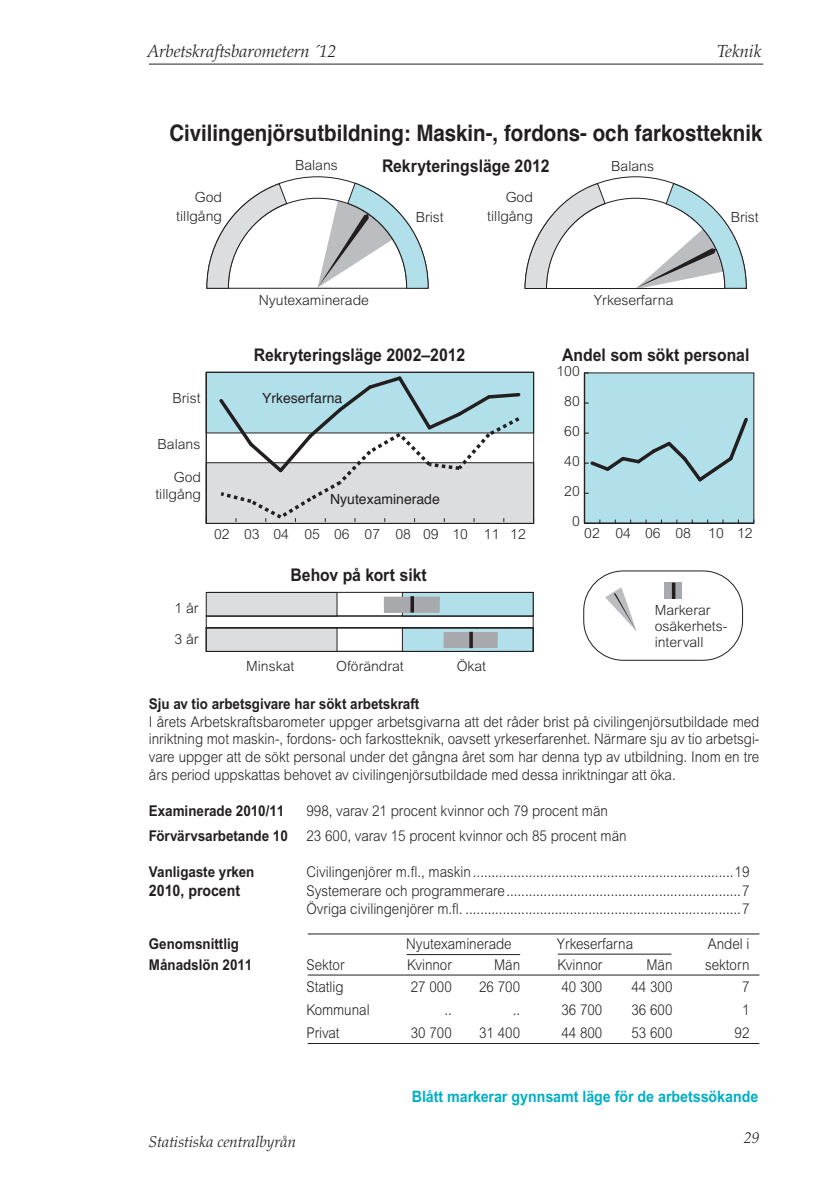
<style>
.page{position:relative;width:819px;height:1201px;background:#fff}
.page>*{position:absolute;margin:0;border:0;box-sizing:border-box;transform-origin:0 0}
.t1{font:700 22.75px "Helvetica";color:#231f20;scale:.9 1}
.t2{font:700 17.5px "Arial";color:#231f20;scale:.9 1}
.t3{font:italic 300 17.5px "Palatino";color:#231f20}
.Lönetab_rubrik{font:700 15.75px "Arial";color:#00aec5;scale:.9 1}
.t4{font:italic 300 15.75px "Palatino";color:#231f20}
.behovsbrödtext{font:700 15.75px "Arial";color:#231f20;scale:.9 1}
.behovsbrödtext-2{font:300 14.88px/17.8px "Arial";color:#231f20;text-align:justify;scale:.9 1}
.behovstext{font:700 14.88px "Arial";color:#231f20;scale:.9 1}
.behovsbrödtext-3{font:700 14.88px "Arial";color:#231f20;scale:.9 1}
.t5{font:300 14px/19.2px "Arial";color:#231f20;text-align:right}
.t6{font:14px "Helvetica";color:#231f20}
</style>
<div class="page">
<hr style="left:149px;top:64px;width:614px;height:1px;background:#231f20">
<hr style="left:308px;top:933px;width:451px;height:1px;background:#231f20">
<hr style="left:308px;top:974px;width:451px;height:1px;background:#231f20">
<hr style="left:308px;top:1043px;width:451px;height:1px;background:#231f20">
<hr style="left:406px;top:954px;width:114px;height:1px;background:#231f20">
<hr style="left:558px;top:953px;width:113px;height:1px;background:#231f20">
<div style="left:584px;top:373px;width:169px;height:150px;background:#b1e0ea"></div>
<div style="left:206px;top:628px;width:131px;height:23px;background:#dcdddf"></div>
<div style="left:402px;top:628px;width:131px;height:23px;background:#b1e0ea"></div>
<div style="left:583px;top:570px;width:159px;height:90px;border:1px solid #231f20;border-radius:40px"></div>
<div style="left:208px;top:592px;width:325px;height:24px;border:1px solid #231f20"></div>
<div style="left:206px;top:592px;width:131px;height:24px;background:#dcdddf"></div>
<div style="left:206px;top:592px;width:131px;height:24px;border:1px solid #231f20"></div>
<div style="left:402px;top:592px;width:131px;height:24px;background:#b1e0ea"></div>
<div style="left:402px;top:592px;width:131px;height:24px;border:1px solid #231f20"></div>
<div style="left:384px;top:596px;width:56px;height:17px;background:#a8a9ad"></div>
<div style="left:206px;top:372px;width:327px;height:61px;background:#b1e0ea"></div>
<div style="left:206px;top:463px;width:327px;height:60px;background:#dcdddf"></div>
<div style="left:206px;top:627px;width:327px;height:24px;border:1px solid #231f20"></div>
<div style="left:206px;top:615px;width:327px;height:13px;border:1px solid #231f20"></div>
<svg style="left:216px;top:376px;width:307px;height:146px"></svg>
<svg style="left:664px;top:582px;width:17px;height:17px"></svg>
<hr style="left:672px;top:582px;width:3px;height:17px;background:#231f20">
<svg style="left:605px;top:587px;width:31px;height:44px"></svg>
<div style="left:443px;top:632px;width:54px;height:16px;background:#a8a9ad"></div>
<svg style="left:469px;top:632px;width:4px;height:16px"></svg>
<div style="left:206px;top:372px;width:328px;height:152px;border:1px solid #231f20"></div>
<svg style="left:206px;top:176px;width:223px;height:113px"></svg>
<svg style="left:524px;top:177px;width:223px;height:112px"></svg>
<hr style="left:525px;top:288px;width:199px;height:1px;background:#231f20">
<hr style="left:584px;top:522px;width:169px;height:2px;background:#231f20">
<hr style="left:583px;top:373px;width:2px;height:150px;background:#231f20">
<svg style="left:585px;top:415px;width:163px;height:69px"></svg>
<svg style="left:410px;top:596px;width:4px;height:16px"></svg>
<p class="t3" style="left:147px;top:41px;width:190px">Arbetskraftsbarometern ´12</p>
<p class="t3" style="left:717px;top:41px;width:46px">Teknik</p>
<p class="t1" style="left:169px;top:115px;width:660px">Civilingenjörsutbildning: Maskin-, fordons- och farkostteknik</p>
<p class="t5" style="left:176px;top:187px;width:47px">God tillgång</p>
<p class="t5" style="left:173px;top:388px;width:29px">Brist</p>
<p class="t5" style="left:157px;top:434px;width:44px">Balans</p>
<p class="t5" style="left:155px;top:468px;width:47px;line-height:16.8px">God tillgång</p>
<p class="t5" style="left:295px;top:156px;width:44px">Balans</p>
<p class="t2" style="left:382px;top:156px;width:188px">Rekryteringsläge 2012</p>
<p class="t5" style="left:415px;top:207px;width:29px">Brist</p>
<p class="t5" style="left:487px;top:187px;width:47px">God tillgång</p>
<p class="t5" style="left:611px;top:156px;width:44px">Balans</p>
<p class="t5" style="left:259px;top:290px;width:112px">Nyutexaminerade</p>
<p class="t5" style="left:593px;top:291px;width:81px">Yrkeserfarna</p>
<p class="t5" style="left:730px;top:207px;width:29px">Brist</p>
<p class="t2" style="left:254px;top:345px;width:236px">Rekryteringsläge 2002–2012</p>
<p class="t2" style="left:562px;top:345px;width:209px">Andel som sökt personal</p>
<p class="t5" style="left:556px;top:361px;width:25px">100</p>
<p class="t6" style="left:262px;top:387px;width:82px">Yrkeserfarna</p>
<p class="t6" style="left:330px;top:489px;width:111px">Nyutexaminerade</p>
<p class="t5" style="left:564px;top:391px;width:17px">80</p>
<p class="t5" style="left:564px;top:421px;width:17px">60</p>
<p class="t5" style="left:564px;top:451px;width:17px">40</p>
<p class="t5" style="left:564px;top:481px;width:17px">20</p>
<p class="t5" style="left:572px;top:512px;width:9px">0</p>
<p class="t5" style="left:214px;top:524px;width:313px">02 03 04 05 06 07 08 09 10 11 12</p>
<p class="t5" style="left:584px;top:523px;width:170px">02 04 06 08 10 12</p>
<p class="t5" style="left:174px;top:598px;width:26px">1 år</p>
<p class="t5" style="left:174px;top:629px;width:26px">3 år</p>
<p class="t2" style="left:290px;top:564px;width:153px">Behov på kort sikt</p>
<p class="t5" style="left:246px;top:656px;width:50px">Minskat</p>
<p class="t5" style="left:336px;top:656px;width:69px">Oförändrat</p>
<p class="t5" style="left:456px;top:656px;width:31px">Ökat</p>
<p class="t5" style="left:654px;top:602px;width:74px;line-height:15.8px;text-align:left">Markerar osäkerhets&shy;intervall</p>
<p class="behovstext" style="left:149px;top:694px;width:302px">Sju av tio arbetsgivare har sökt arbetskraft</p>
<p class="behovsbrödtext-2" style="left:149px;top:712px;width:679px">I årets Arbetskraftsbarometer uppger arbetsgivarna att det råder brist på civilingenjörsutbildade med inriktning mot maskin-, fordons- och farkostteknik, oavsett yrkeserfarenhet. Närmare sju av tio arbetsgi&shy;vare uppger att de sökt personal under det gångna året som har denna typ av utbildning. Inom en tre års period uppskattas behovet av civilingenjörsutbildade med dessa inriktningar att öka.</p>
<p class="behovstext" style="left:149px;top:801px;width:152px">Examinerade 2010/11</p>
<p class="behovsbrödtext-2" style="left:306px;top:801px;width:336px">998, varav 21 procent kvinnor och 79 procent män</p>
<p class="behovstext" style="left:149px;top:827px;width:156px">Förvärvsarbetande 10</p>
<p class="behovsbrödtext-2" style="left:306px;top:827px;width:357px">23 600, varav 15 procent kvinnor och 85 procent män</p>
<p class="behovsbrödtext-3" style="left:149px;top:862px;width:119px">Vanligaste yrken</p>
<p class="behovsbrödtext-2" style="left:306px;top:862px;width:493px">Civilingenjörer m.fl., maskin ......................................................................19</p>
<p class="behovsbrödtext" style="left:149px;top:881px;width:103px">2010, procent</p>
<p class="behovsbrödtext-2" style="left:306px;top:881px;width:493px">Systemerare och programmerare...............................................................7</p>
<p class="behovsbrödtext-2" style="left:306px;top:899px;width:493px">Övriga civilingenjörer m.fl. ..........................................................................7</p>
<p class="behovsbrödtext-3" style="left:149px;top:935px;width:102px">Genomsnittlig</p>
<p class="behovsbrödtext-2" style="left:406px;top:935px;width:119px">Nyutexaminerade</p>
<p class="behovsbrödtext-2" style="left:557px;top:935px;width:86px">Yrkeserfarna</p>
<p class="behovsbrödtext-2" style="left:707px;top:935px;width:48px">Andel i</p>
<p class="behovsbrödtext-3" style="left:149px;top:955px;width:116px">Månadslön 2011</p>
<p class="behovsbrödtext-2" style="left:306px;top:955px;width:44px">Sektor</p>
<p class="behovsbrödtext-2" style="left:407px;top:955px;width:51px">Kvinnor</p>
<p class="behovsbrödtext-2" style="left:494px;top:955px;width:30px">Män</p>
<p class="behovsbrödtext-2" style="left:557px;top:955px;width:51px">Kvinnor</p>
<p class="behovsbrödtext-2" style="left:646px;top:955px;width:30px">Män</p>
<p class="behovsbrödtext-2" style="left:705px;top:955px;width:51px">sektorn</p>
<p class="behovsbrödtext-2" style="left:306px;top:978px;width:43px">Statlig</p>
<p class="behovsbrödtext-2" style="left:411px;top:978px;width:47px">27 000</p>
<p class="behovsbrödtext-2" style="left:479px;top:978px;width:47px">26 700</p>
<p class="behovsbrödtext-2" style="left:561px;top:978px;width:47px">40 300</p>
<p class="behovsbrödtext-2" style="left:631px;top:978px;width:47px">44 300</p>
<p class="behovsbrödtext-2" style="left:742px;top:978px;width:10px">7</p>
<p class="behovsbrödtext-2" style="left:306px;top:1001px;width:72px">Kommunal</p>
<p class="behovsbrödtext-2" style="left:444px;top:1001px;width:10px">..</p>
<p class="behovsbrödtext-2" style="left:512px;top:1001px;width:10px">..</p>
<p class="behovsbrödtext-2" style="left:561px;top:1001px;width:47px">36 700</p>
<p class="behovsbrödtext-2" style="left:631px;top:1001px;width:47px">36 600</p>
<p class="behovsbrödtext-2" style="left:742px;top:1001px;width:10px">1</p>
<p class="behovsbrödtext-2" style="left:306px;top:1023px;width:38px">Privat</p>
<p class="behovsbrödtext-2" style="left:411px;top:1023px;width:47px">30 700</p>
<p class="behovsbrödtext-2" style="left:479px;top:1023px;width:47px">31 400</p>
<p class="behovsbrödtext-2" style="left:561px;top:1023px;width:47px">44 800</p>
<p class="behovsbrödtext-2" style="left:631px;top:1023px;width:47px">53 600</p>
<p class="behovsbrödtext-2" style="left:734px;top:1023px;width:18px">92</p>
<p class="Lönetab_rubrik" style="left:412px;top:1087px;width:386px">Blått markerar gynnsamt läge för de arbetssökande</p>
<p class="t4" style="left:149px;top:1132px;width:149px">Statistiska centralbyrån</p>
<p class="t4" style="left:743px;top:1128px;width:17px">29</p>
</div>
